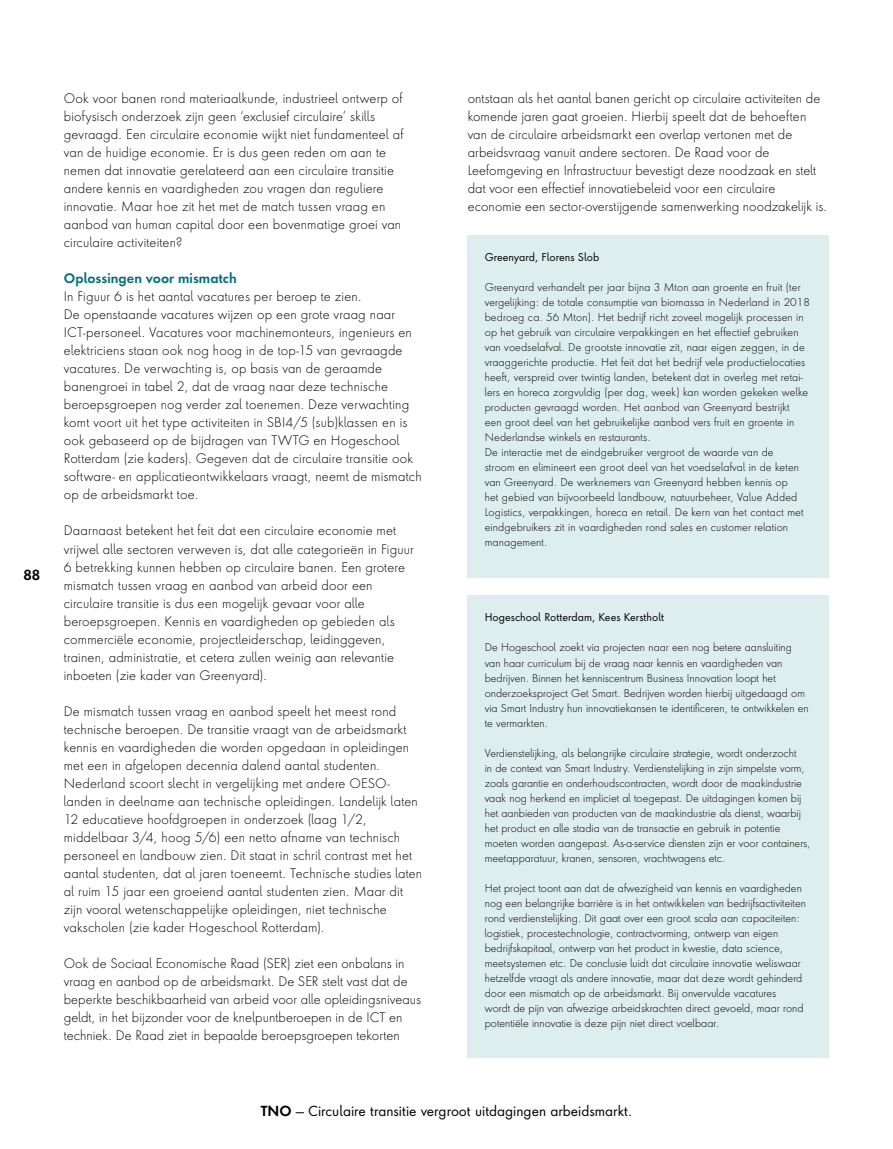
<style>
.page{position:relative;width:893px;height:1149px;background:#fff}
.page>*{position:absolute;margin:0;border:0;box-sizing:border-box;transform-origin:0 0}
.t1{font:13.5px "Futura Next";color:#000}
.t2{font:600 13.5px "Futura Next";color:#000}
.t3{font:300 12.75px/18px "Futura Next";letter-spacing:.01em;color:#000}
.BODY_TEKST{font:600 12.75px "Futura Next";letter-spacing:.005em;color:#006c78}
.Tabel_-_TEKST_7pt{font:300 10.5px/15px "Futura Next";color:#000}
.Tabel_-_TEKST_7pt-2{font:10.5px "Futura Next";color:#000}
.s1{font-weight:600}
</style>
<div class="page">
<div style="left:468px;top:235px;width:361px;height:342px;background:#deeded"></div>
<div style="left:468px;top:595px;width:361px;height:462px;background:#deeded"></div>
<p class="t2" style="left:24px;top:565px;width:18px">88</p>
<p class="t3" style="left:64px;top:90px;width:341px">Ook voor banen rond materiaalkunde, industrieel ontwerp of biofysisch onderzoek zijn geen ‘exclusief circulaire’ skills gevraagd. Een circulaire economie wijkt niet fundamenteel af van de huidige economie. Er is dus geen reden om aan te nemen dat innovatie gerelateerd aan een circulaire transitie andere kennis en vaardigheden zou vragen dan reguliere innovatie. Maar hoe zit het met de match tussen vraag en aanbod van human capital door een bovenmatige groei van circulaire activiteiten?</p>
<p class="BODY_TEKST" style="left:64px;top:270px;width:175px">Oplossingen voor mismatch</p>
<p class="t3" style="left:64px;top:288px;width:359px">In Figuur 6 is het aantal vacatures per beroep te zien.<br>De openstaande vacatures wijzen op een grote vraag naar ICT-personeel. Vacatures voor machinemonteurs, ingenieurs en elektriciens staan ook nog hoog in de top-15 van gevraagde vacatures. De verwachting is, op basis van de geraamde banengroei in tabel 2, dat de vraag naar deze technische beroepsgroepen nog verder zal toenemen. Deze verwachting komt voort uit het type activiteiten in SBI4/5 (sub)klassen en is ook gebaseerd op de bijdragen van TWTG en Hogeschool Rotterdam (zie kaders). Gegeven dat de circulaire transitie ook software- en applicatieontwikkelaars vraagt, neemt de mismatch op de arbeidsmarkt toe.</p>
<p class="t3" style="left:64px;top:522px;width:352px">Daarnaast betekent het feit dat een circulaire economie met vrijwel alle sectoren verweven is, dat alle categorieën in Figuur 6 betrekking kunnen hebben op circulaire banen. Een grotere mismatch tussen vraag en aanbod van arbeid door een circulaire transitie is dus een mogelijk gevaar voor alle beroepsgroepen. Kennis en vaardigheden op gebieden als commerciële economie, projectleiderschap, leidinggeven, trainen, administratie, et cetera zullen weinig aan relevantie inboeten (zie kader van Greenyard).</p>
<p class="t3" style="left:64px;top:702px;width:360px">De mismatch tussen vraag en aanbod speelt het meest rond technische beroepen. De transitie vraagt van de arbeidsmarkt kennis en vaardigheden die worden opgedaan in opleidingen met een in afgelopen decennia dalend aantal studenten.<br>Nederland scoort slecht in vergelijking met andere OESO&shy;landen in deelname aan technische opleidingen. Landelijk laten 12 educatieve hoofdgroepen in onderzoek (laag 1/2, middelbaar 3/4, hoog 5/6) een netto afname van technisch personeel en landbouw zien. Dit staat in schril contrast met het aantal studenten, dat al jaren toeneemt. Technische studies laten al ruim 15 jaar een groeiend aantal studenten zien. Maar dit zijn vooral wetenschappelijke opleidingen, niet technische vakscholen (zie kader Hogeschool Rotterdam).</p>
<p class="t3" style="left:64px;top:954px;width:359px">Ook de Sociaal Economische Raad (SER) ziet een onbalans in vraag en aanbod op de arbeidsmarkt. De SER stelt vast dat de beperkte beschikbaarheid van arbeid voor alle opleidingsniveaus geldt, in het bijzonder voor de knelpuntberoepen in de ICT en techniek. De Raad ziet in bepaalde beroepsgroepen tekorten</p>
<p class="t3" style="left:468px;top:90px;width:361px">ontstaan als het aantal banen gericht op circulaire activiteiten de komende jaren gaat groeien. Hierbij speelt dat de behoeften van de circulaire arbeidsmarkt een overlap vertonen met de arbeidsvraag vanuit andere sectoren. De Raad voor de Leefomgeving en Infrastructuur bevestigt deze noodzaak en stelt dat voor een effectief innovatiebeleid voor een circulaire economie een sector-overstijgende samenwerking noodzakelijk is.</p>
<p class="Tabel_-_TEKST_7pt-2" style="left:485px;top:249px;width:116px">Greenyard, Florens Slob</p>
<p class="Tabel_-_TEKST_7pt" style="left:485px;top:280px;width:327px">Greenyard verhandelt per jaar bijna 3 Mton aan groente en fruit (ter vergelijking: de totale consumptie van biomassa in Nederland in 2018 bedroeg ca. 56 Mton). Het bedrijf richt zoveel mogelijk processen in op het gebruik van circulaire verpakkingen en het effectief gebruiken van voedselafval. De grootste innovatie zit, naar eigen zeggen, in de vraaggerichte productie. Het feit dat het bedrijf vele productielocaties heeft, verspreid over twintig landen, betekent dat in overleg met retai&shy;lers en horeca zorgvuldig (per dag, week) kan worden gekeken welke producten gevraagd worden. Het aanbod van Greenyard bestrijkt<br>een groot deel van het gebruikelijke aanbod vers fruit en groente in Nederlandse winkels en restaurants.</p>
<p class="Tabel_-_TEKST_7pt" style="left:485px;top:445px;width:320px">De interactie met de eindgebruiker vergroot de waarde van de stroom en elimineert een groot deel van het voedselafval in de keten van Greenyard. De werknemers van Greenyard hebben kennis op het gebied van bijvoorbeeld landbouw, natuurbeheer, Value Added Logistics, verpakkingen, horeca en retail. De kern van het contact met eindgebruikers zit in vaardigheden rond sales en customer relation management.</p>
<p class="Tabel_-_TEKST_7pt-2" style="left:485px;top:609px;width:181px">Hogeschool Rotterdam, Kees Kerstholt</p>
<p class="Tabel_-_TEKST_7pt" style="left:485px;top:640px;width:326px">De Hogeschool zoekt via projecten naar een nog betere aansluiting van haar curriculum bij de vraag naar kennis en vaardigheden van bedrijven. Binnen het kenniscentrum Business Innovation loopt het onderzoeksproject Get Smart. Bedrijven worden hierbij uitgedaagd om via Smart Industry hun innovatiekansen te identificeren, te ontwikkelen en te vermarkten.</p>
<p class="Tabel_-_TEKST_7pt" style="left:485px;top:745px;width:327px">Verdienstelijking, als belangrijke circulaire strategie, wordt onderzocht<br>in de context van Smart Industry. Verdienstelijking in zijn simpelste vorm, zoals garantie en onderhoudscontracten, wordt door de maakindustrie vaak nog herkend en impliciet al toegepast. De uitdagingen komen bij het aanbieden van producten van de maakindustrie als dienst, waarbij het product en alle stadia van de transactie en gebruik in potentie moeten worden aangepast. As-a-service diensten zijn er voor containers, meetapparatuur, kranen, sensoren, vrachtwagens etc.</p>
<p class="Tabel_-_TEKST_7pt" style="left:485px;top:880px;width:323px">Het project toont aan dat de afwezigheid van kennis en vaardigheden nog een belangrijke barrière is in het ontwikkelen van bedrijfsactiviteiten rond verdienstelijking. Dit gaat over een groot scala aan capaciteiten: logistiek, procestechnologie, contractvorming, ontwerp van eigen bedrijfskapitaal, ontwerp van het product in kwestie, data science, meetsystemen etc. De conclusie luidt dat circulaire innovatie weliswaar hetzelfde vraagt als andere innovatie, maar dat deze wordt gehinderd door een mismatch op de arbeidsmarkt. Bij onvervulde vacatures<br>wordt de pijn van afwezige arbeidskrachten direct gevoeld, maar rond potentiële innovatie is deze pijn niet direct voelbaar.</p>
<p class="t1" style="left:261px;top:1100px;width:373px"><span class="s1">TNO</span> — Circulaire transitie vergroot uitdagingen arbeidsmarkt.</p>
</div>
